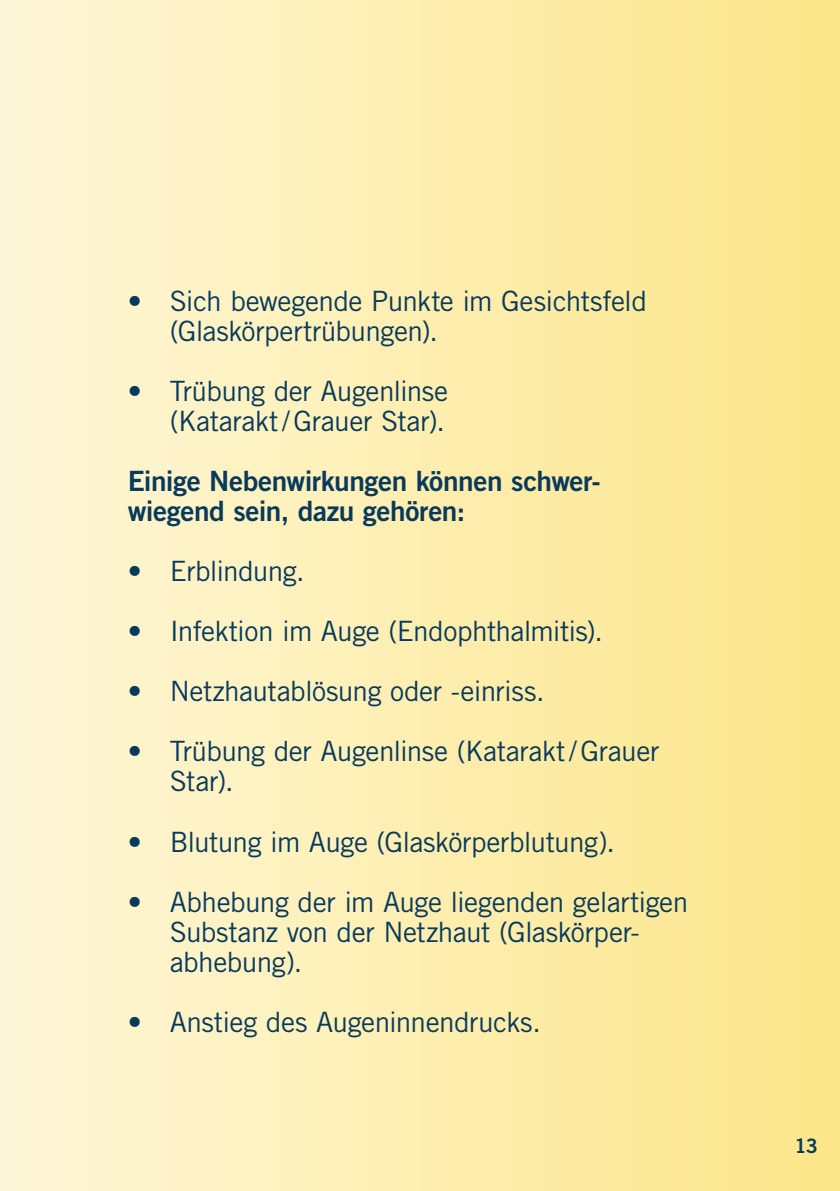
<style>
.page{position:relative;width:840px;height:1191px;background:#fff}
.page>*{position:absolute;margin:0;border:0;box-sizing:border-box;transform-origin:0 0}
.t1{font:28px/30px "Trade Gothic LT Std";letter-spacing:-.02em;color:#093a5c}
.t2{font:28px/30px "Trade Gothic LT Std Bd 2";letter-spacing:-.015em;color:#093a5c}
.t3{font:19.8px "Trade Gothic LT Std Bd 2";color:#093a5c}
</style>
<div class="page">
<div style="left:0;top:0;width:839px;height:1191px;background:linear-gradient(to right,#fef7d9,#fce689)"></div>
<p class="t1" style="left:170px;top:289px;width:478px;text-indent:-42px">• Sich bewegende Punkte im Gesichtsfeld (Glaskörpertrübungen).</p>
<p class="t1" style="left:128px;top:379px;width:322px;text-align:right">• Trübung der Augenlinse (Katarakt / Grauer Star).</p>
<p class="t2" style="left:128px;top:469px;width:474px">Einige Nebenwirkungen können schwer&shy;wiegend sein, dazu gehören:</p>
<p class="t1" style="left:128px;top:559px;width:178px">• Erblindung.</p>
<p class="t1" style="left:128px;top:619px;width:476px">• Infektion im Auge (Endophthalmitis).</p>
<p class="t1" style="left:128px;top:679px;width:418px">• Netzhautablösung oder -einriss.</p>
<p class="t1" style="left:170px;top:739px;width:491px;text-indent:-42px">• Trübung der Augenlinse (Katarakt / Grauer<br>Star).</p>
<p class="t1" style="left:128px;top:829px;width:488px">• Blutung im Auge (Glaskörperblutung).</p>
<p class="t1" style="left:170px;top:889px;width:520px;text-indent:-42px">• Abhebung der im Auge liegenden gelartigen<br>Substanz von der Netzhaut (Glaskörper&shy;abhebung).</p>
<p class="t1" style="left:128px;top:1009px;width:414px">• Anstieg des Augeninnendrucks.</p>
<p class="t3" style="left:793px;top:1139px;width:25px">13</p>
</div>
